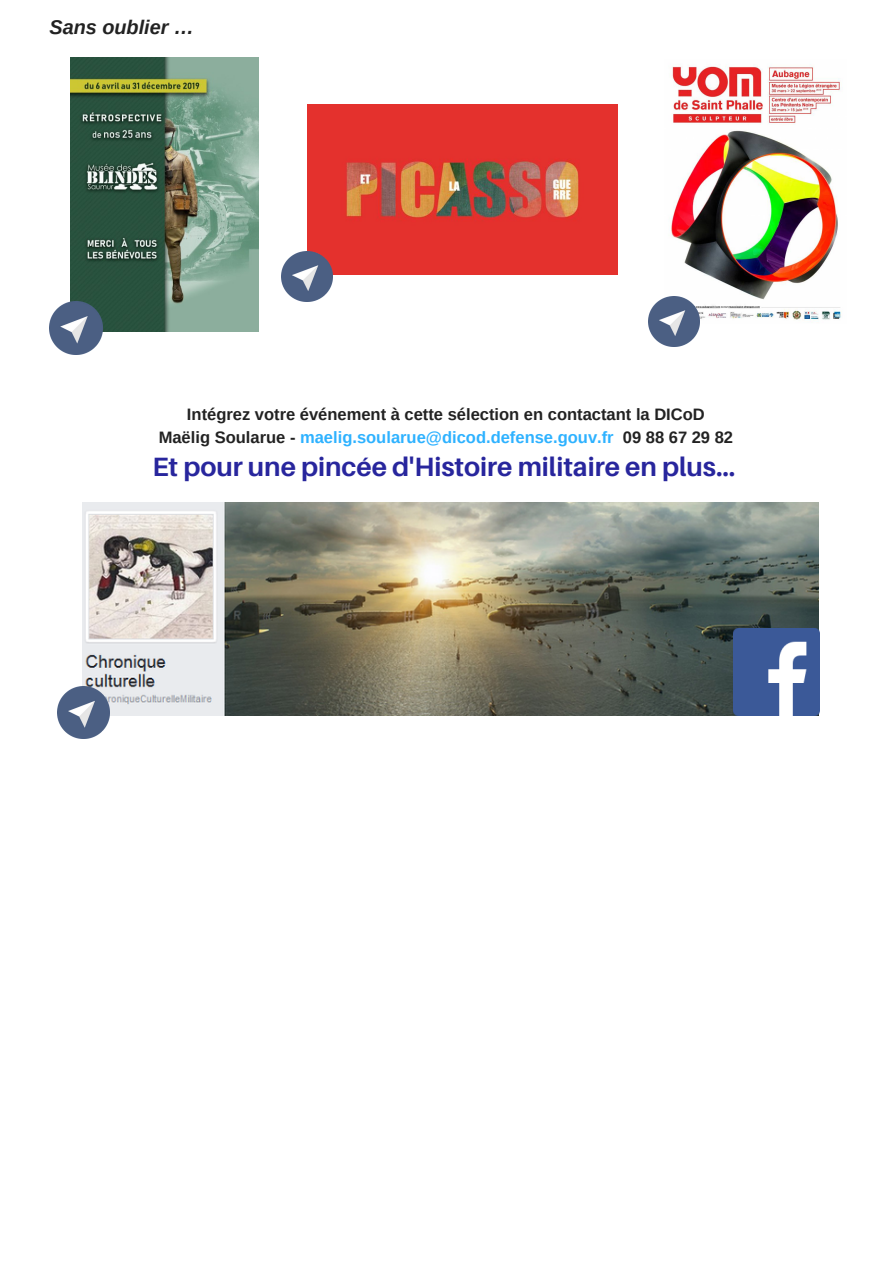
<style>
.page{position:relative;width:893px;height:1263px;background:#fff}
.page>*{position:absolute;margin:0;border:0;box-sizing:border-box;transform-origin:0 0}
.t1{font:700 26.55px "Aileron";color:#28269d}
.t2{font:italic 700 19.8px "Arimo";color:#222}
.t3{font:700 16.5px/22.5px "Arimo";color:#222;text-align:center}
.s1{color:#2eb2ff}
</style>
<div class="page">
<img style="left:671px;top:66px;width:171px;height:257px">
<img style="left:649px;top:296px;width:50px;height:51px">
<img style="left:71px;top:57px;width:188px;height:274px">
<img style="left:50px;top:302px;width:52px;height:53px">
<img style="left:307px;top:105px;width:310px;height:170px">
<img style="left:281px;top:251px;width:51px;height:51px">
<img style="left:82px;top:502px;width:737px;height:213px">
<img style="left:57px;top:687px;width:52px;height:52px">
<img style="left:733px;top:628px;width:87px;height:87px">
<p class="t2" style="left:49px;top:16px;width:146px">Sans oublier …</p>
<p class="t3" style="left:159px;top:403px;width:576px">Intégrez votre événement à cette sélection en contactant la DICoD<br>Maëlig Soularue - <span class="s1">maelig.soularue@dicod.defense.gouv.fr</span> 09 88 67 29 82</p>
<h1 class="t1" style="left:152px;top:451px;width:585px">Et pour une pincée d'Histoire militaire en plus...</h1>
</div>
